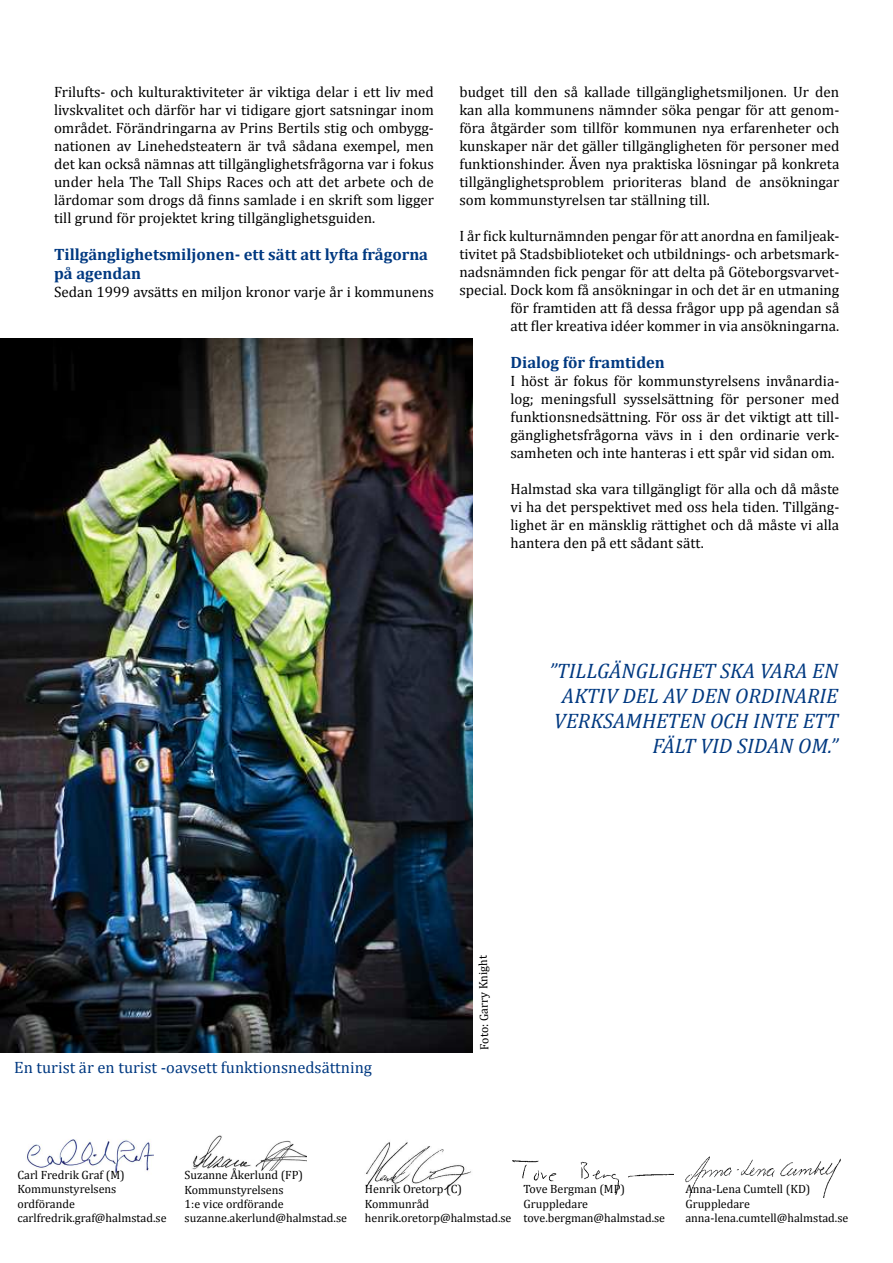
<style>
.page{position:relative;width:893px;height:1263px;background:#fff}
.page>*{position:absolute;margin:0;border:0;box-sizing:border-box;transform-origin:0 0}
.t1{font:italic 21px/25.2px "Cambria";color:#003981;text-align:right}
.t2{font:700 16.5px/19px "Cambria";color:#003981}
.t3{font:16.5px "Cambria";color:#003981}
.t4{font:15px/18px "Cambria";color:#000;text-align:justify}
.t5{font:12px/14.4px "Cambria";color:#000}
</style>
<div class="page">
<img style="left:673px;top:1156px;width:168px;height:42px">
<img style="left:192px;top:1135px;width:114px;height:36px">
<img style="left:366px;top:1142px;width:105px;height:48px">
<img style="left:25px;top:1139px;width:129px;height:34px">
<img style="left:512px;top:1160px;width:161px;height:35px">
<img style="left:0;top:338px;width:472px;height:714px">
<p class="t4" style="left:54px;top:84px;width:381px">Frilufts- och kulturaktiviteter är viktiga delar i ett liv med livskvalitet och därför har vi tidigare gjort satsningar inom området. Förändringarna av Prins Bertils stig och ombygg&shy;nationen av Linehedsteatern är två sådana exempel, men det kan också nämnas att tillgänglighetsfrågorna var i fokus under hela The Tall Ships Races och att det arbete och de lärdomar som drogs då inns samlade i en skrift som ligger till grund för projektet kring tillgänglighetsguiden.</p>
<p class="t2" style="left:54px;top:246px;width:375px">Tillgänglighetsmiljonen- ett sätt att lyfta frågorna på agendan</p>
<p class="t4" style="left:54px;top:284px;width:381px">Sedan 1999 avsätts en miljon kronor varje år i kommunens</p>
<p class="t4" style="left:459px;top:84px;width:381px">budget till den så kallade tillgänglighetsmiljonen. Ur den kan alla kommunens nämnder söka pengar för att genom&shy;föra åtgärder som tillför kommunen nya erfarenheter och kunskaper när det gäller tillgängligheten för personer med funktionshinder. Även nya praktiska lösningar på konkreta tillgänglighetsproblem prioriteras bland de ansökningar som kommunstyrelsen tar ställning till.</p>
<p class="t4" style="left:459px;top:228px;width:381px;text-align:right">I år ick kulturnämnden pengar för att anordna en familjeak&shy;tivitet på Stadsbiblioteket och utbildnings- och arbetsmark&shy;nadsnämnden ick pengar för att delta på Göteborgsvarvet&shy;special. Dock kom få ansökningar in och det är en utmaning för framtiden att få dessa frågor upp på agendan så<br>att ler kreativa idéer kommer in via ansökningarna.</p>
<p class="t2" style="left:510px;top:354px;width:156px">Dialog för framtiden</p>
<p class="t4" style="left:510px;top:373px;width:330px">I höst är fokus för kommunstyrelsens invånardia&shy;log; meningsfull sysselsättning för personer med funktionsnedsättning. För oss är det viktigt att till&shy;gänglighetsfrågorna vävs in i den ordinarie verk&shy;samheten och inte hanteras i ett spår vid sidan om.</p>
<p class="t4" style="left:510px;top:481px;width:330px">Halmstad ska vara tillgängligt för alla och då måste vi ha det perspektivet med oss hela tiden. Tillgäng&shy;lighet är en mänsklig rättighet och då måste vi alla hantera den på ett sådant sätt.</p>
<h1 class="t1" style="left:549px;top:658px;width:291px">”TILLGÄNGLIGHET SKA VARA EN<br>AKTIV DEL AV DEN ORDINARIE<br>VERKSAMHETEN OCH INTE ETT<br>FÄLT VID SIDAN OM.”</h1>
<p class="t3" style="left:14px;top:1061px;width:359px">En turist är en turist -oavsett funktionsnedsättning</p>
<p class="t5" style="left:478px;top:1050px;width:96px;rotate:-91deg">Foto: Garry Knight</p>
<p class="t5" style="left:17px;top:1169px;width:151px">Carl Fredrik Graf (M)<br>Kommunstyrelsens ordförande carlfredrik.graf@halmstad.se</p>
<p class="t5" style="left:185px;top:1169px;width:164px">Suzanne Åkerlund (FP)<br>Kommunstyrelsens<br>1:e vice ordförande suzanne.akerlund@halmstad.se</p>
<p class="t5" style="left:365px;top:1183px;width:148px">Henrik Oretorp (C)<br>Kommunråd henrik.oretorp@halmstad.se</p>
<p class="t5" style="left:523px;top:1183px;width:143px">Tove Bergman (MP)<br>Gruppledare tove.bergman@halmstad.se</p>
<p class="t5" style="left:685px;top:1183px;width:164px">Anna-Lena Cumtell (KD)<br>Gruppledare anna-lena.cumtell@halmstad.se</p>
</div>
